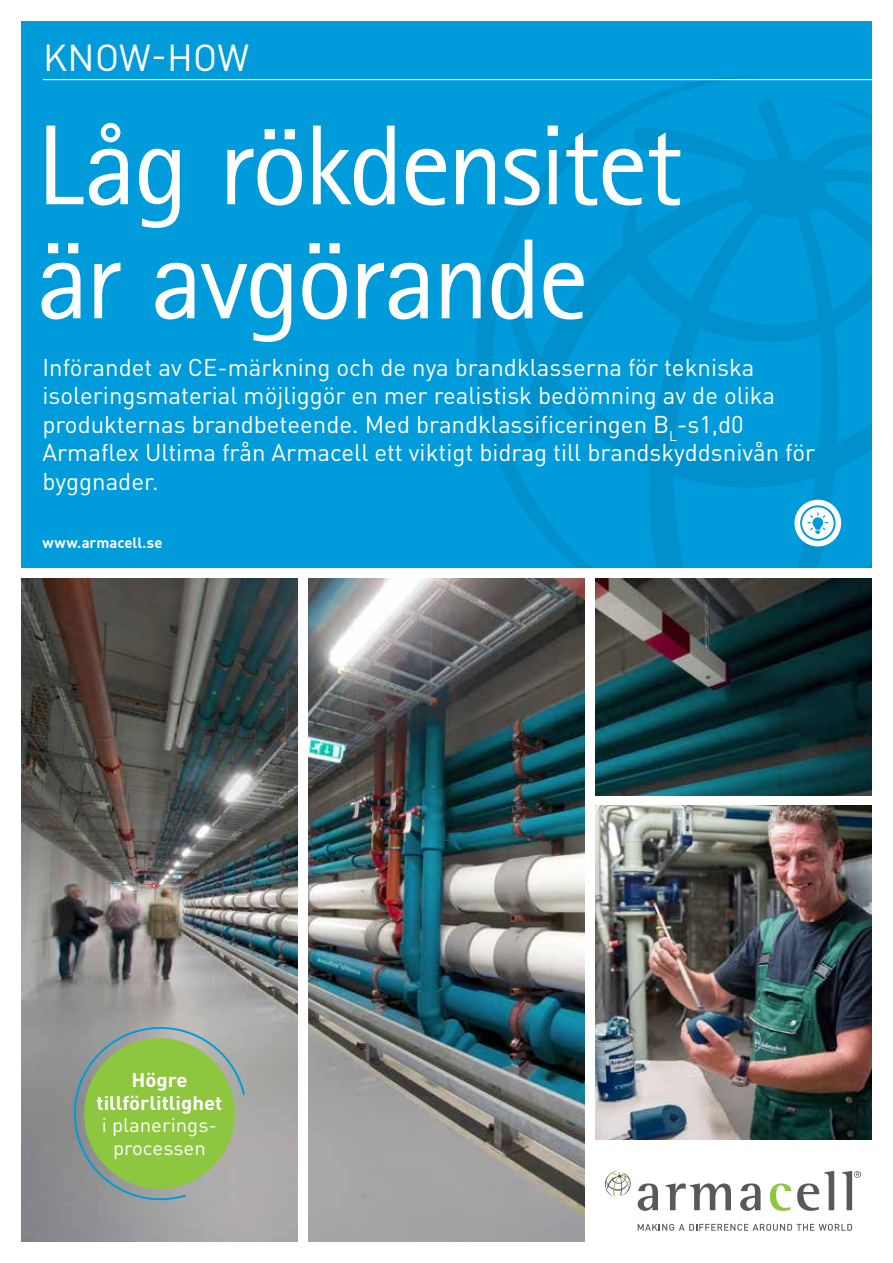
<style>
.page{position:relative;width:893px;height:1263px;background:#fff}
.page>*{position:absolute;margin:0;border:0;box-sizing:border-box;transform-origin:0 0}
.t1{font:114px/114px "Rotis Sans Serif Pro";letter-spacing:-.03em;color:#fff}
.t2{font:37.05px "DIN Pro";letter-spacing:.01em;color:#fff}
.t3{font:24px/28.5px "DIN Pro";color:#fff}
.t4{font:700 19.5px/22.6px "DIN Pro";color:#fff;text-align:center;scale:1.04 1}
.t5{font:19.5px/22.6px "DIN Pro";color:#fff;text-align:center;scale:1.04 1}
.t6{font:700 14.85px "DIN Pro";color:#fff}
</style>
<div class="page">
<img style="left:308px;top:578px;width:277px;height:663px">
<img style="left:21px;top:578px;width:277px;height:663px">
<div style="left:21px;top:21px;width:851px;height:547px;background:#009bdb"></div>
<svg style="left:474px;top:76px;width:290px;height:382px"></svg>
<svg style="left:497px;top:96px;width:375px;height:472px"></svg>
<hr style="left:43px;top:79px;width:850px;height:1px;background:#fff">
<svg style="left:638px;top:1183px;width:20px;height:28px"></svg>
<svg style="left:665px;top:1183px;width:66px;height:27px"></svg>
<svg style="left:740px;top:1183px;width:20px;height:28px"></svg>
<svg style="left:770px;top:1183px;width:21px;height:28px"></svg>
<svg style="left:797px;top:1171px;width:37px;height:40px"></svg>
<svg style="left:842px;top:1171px;width:19px;height:39px"></svg>
<svg style="left:605px;top:1171px;width:26px;height:26px"></svg>
<svg style="left:638px;top:1224px;width:214px;height:7px"></svg>
<svg style="left:70px;top:1023px;width:176px;height:179px;background:#92b56a"></svg>
<div style="left:794px;top:500px;width:47px;height:46px;background:#fff;border-radius:50%"></div>
<svg style="left:800px;top:505px;width:35px;height:36px"></svg>
<img style="left:595px;top:578px;width:277px;height:217px">
<img style="left:595px;top:806px;width:277px;height:334px">
<h2 class="t2" style="left:43px;top:29px;width:208px">KNOW-HOW</h2>
<h1 class="t1" style="left:37px;top:110px;width:648px">Låg rökdensitet är avgörande</h1>
<p class="t3" style="left:43px;top:351px;width:774px">Införandet av CE-märkning och de nya brandklasserna för tekniska isoleringsmaterial möjliggör en mer realistisk bedömning av de olika produkternas brandbeteende. Med brandklassificeringen B<sub>L</sub>-s1,d0<br>Armaflex Ultima från Armacell ett viktigt bidrag till brandskyddsnivån för byggnader.</p>
<p class="t6" style="left:43px;top:530px;width:121px">www.armacell.se</p>
<p class="t4" style="left:97px;top:1067px;width:123px">Högre tillförlitlighet</p>
<p class="t5" style="left:102px;top:1113px;width:112px">i planerings&shy;processen</p>
</div>
